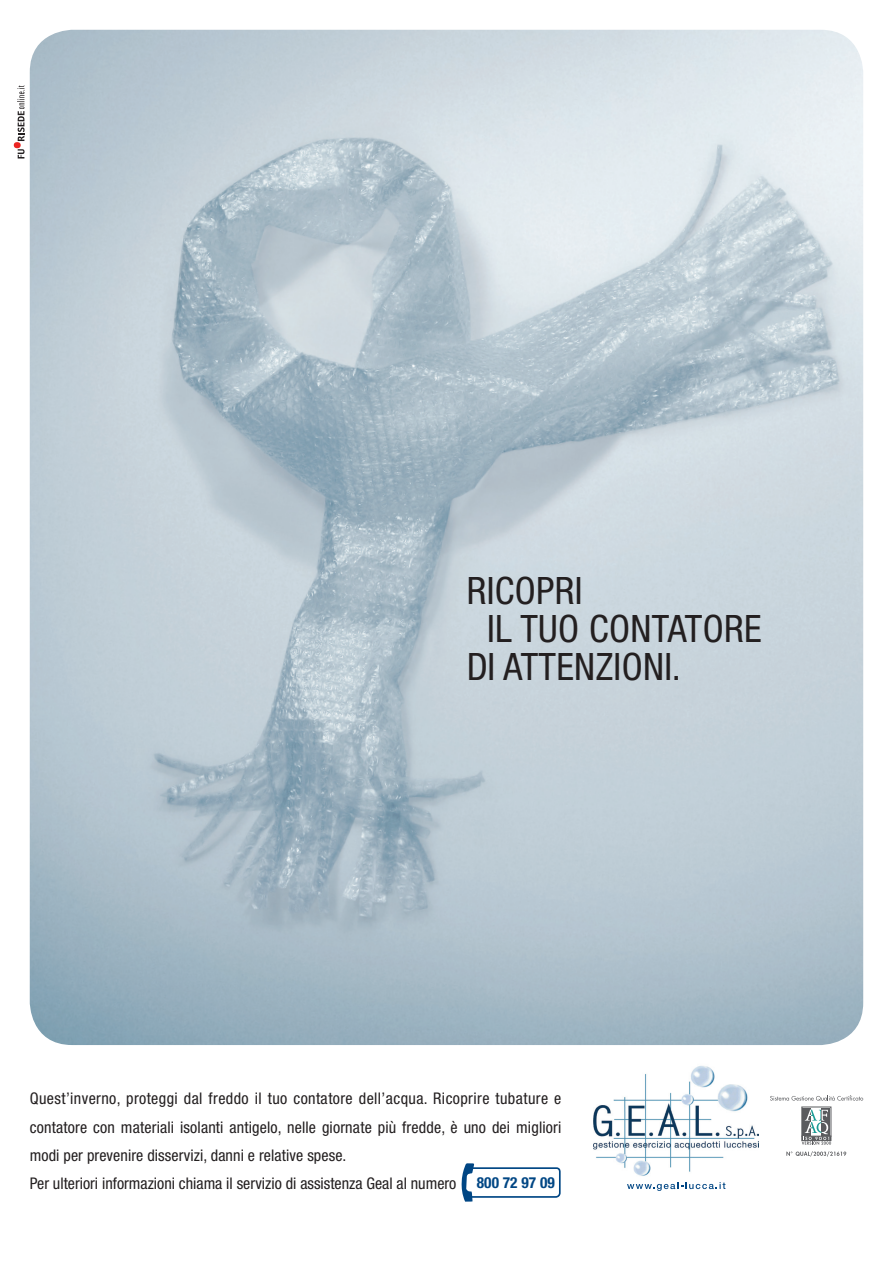
<style>
.page{position:relative;width:893px;height:1263px;background:#fff}
.page>*{position:absolute;margin:0;border:0;box-sizing:border-box;transform-origin:0 0}
.t1{font:condensed 37.8px "Helvetica Neue";letter-spacing:.01em;color:#231f20}
.t2{font:condensed 16.05px/28.5px "Helvetica Neue";letter-spacing:.01em;color:#231f20}
.t3{font:700 condensed 15.3px "Helvetica Neue";letter-spacing:.005em;color:#004684}
</style>
<div class="page">
<img style="left:30px;top:30px;width:833px;height:1015px">
<svg style="left:627px;top:1182px;width:98px;height:9px"></svg>
<img style="left:593px;top:1066px;width:166px;height:110px">
<svg style="left:770px;top:1095px;width:93px;height:5px"></svg>
<svg style="left:786px;top:1151px;width:60px;height:6px"></svg>
<svg style="left:801px;top:1107px;width:30px;height:29px"></svg>
<div style="left:803px;top:1108px;width:8px;height:27px;background:#5a5b5e"></div>
<svg style="left:822px;top:1108px;width:8px;height:2px"></svg>
<svg style="left:802px;top:1110px;width:29px;height:35px"></svg>
<svg style="left:14px;top:85px;width:11px;height:73px"></svg>
<svg style="left:461px;top:1163px;width:100px;height:38px"></svg>
<h1 class="t1" style="left:467px;top:569px;width:117px">RICOPRI</h1>
<h1 class="t1" style="left:487px;top:607px;width:276px">IL TUO CONTATORE</h1>
<h1 class="t1" style="left:467px;top:645px;width:216px">DI ATTENZIONI.</h1>
<p class="t2" style="left:30px;top:1084px;width:533px">Quest’inverno, proteggi dal freddo il tuo contatore dell’acqua. Ricoprire tubature e contatore con materiali isolanti antigelo, nelle giornate più fredde, è uno dei migliori modi per prevenire disservizi, danni e relative spese.<br>Per ulteriori informazioni chiama il servizio di assistenza Geal al numero</p>
<p class="t3" style="left:477px;top:1173px;width:79px">800 72 97 09</p>
</div>
